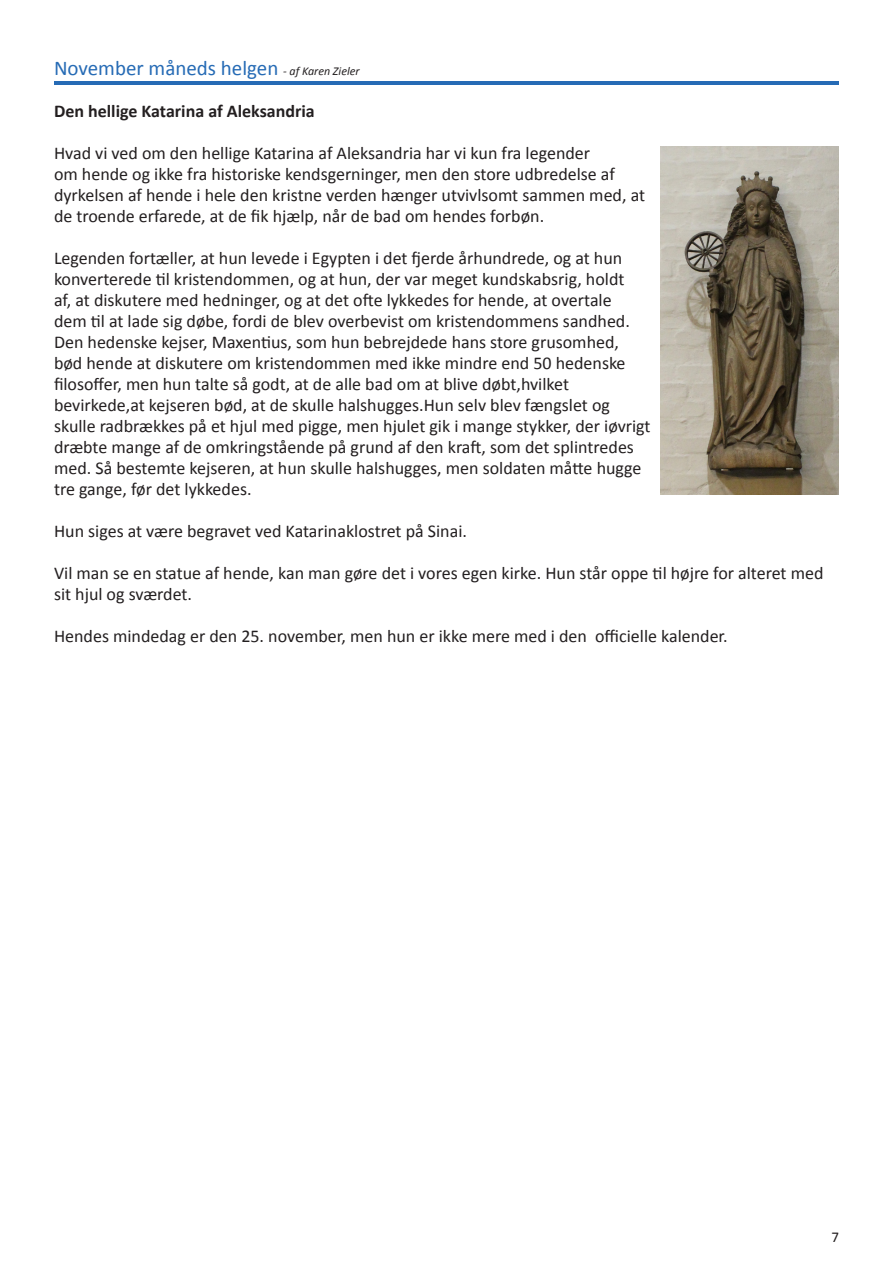
<style>
.page{position:relative;width:893px;height:1263px;background:#fff}
.page>*{position:absolute;margin:0;border:0;box-sizing:border-box;transform-origin:0 0}
.Overskrift{font:21px "Calibri";color:#266bb5}
.brødtekst{font:18px/21px "Calibri";color:#231f20}
.bold{font:700 18px "Calibri";color:#231f20}
.t1{font:15px "Calibri";color:#231f20}
.s1{font-style:italic;font-size:12px;color:#231f20}
</style>
<div class="page">
<hr style="left:54px;top:81px;width:785px;height:3px;background:#266bb5">
<img style="left:660px;top:146px;width:179px;height:349px">
<p class="Overskrift" style="left:54px;top:55px;width:307px">November måneds helgen <span class="s1">- af Karen Zieler</span></p>
<p class="bold" style="left:54px;top:100px;width:262px">Den hellige Katarina af Aleksandria</p>
<p class="brødtekst" style="left:54px;top:143px;width:593px">Hvad vi ved om den hellige Katarina af Aleksandria har vi kun fra legender<br>om hende og ikke fra historiske kendsgerninger, men den store udbredelse af dyrkelsen af hende i hele den kristne verden hænger utvivlsomt sammen med, at de troende erfarede, at de fik hjælp, når de bad om hendes forbøn.</p>
<p class="brødtekst" style="left:54px;top:248px;width:598px">Legenden fortæller, at hun levede i Egypten i det fjerde århundrede, og at hun konverterede til kristendommen, og at hun, der var meget kundskabsrig, holdt<br>af, at diskutere med hedninger, og at det ofte lykkedes for hende, at overtale<br>dem til at lade sig døbe, fordi de blev overbevist om kristendommens sandhed.<br>Den hedenske kejser, Maxentius, som hun bebrejdede hans store grusomhed, bød hende at diskutere om kristendommen med ikke mindre end 50 hedenske filosoffer, men hun talte så godt, at de alle bad om at blive døbt,hvilket bevirkede,at kejseren bød, at de skulle halshugges.Hun selv blev fængslet og skulle radbrækkes på et hjul med pigge, men hjulet gik i mange stykker, der iøvrigt dræbte mange af de omkringstående på grund af den kraft, som det splintredes med. Så bestemte kejseren, at hun skulle halshugges, men soldaten måtte hugge tre gange, før det lykkedes.</p>
<p class="brødtekst" style="left:54px;top:521px;width:414px">Hun siges at være begravet ved Katarinaklostret på Sinai.</p>
<p class="brødtekst" style="left:54px;top:563px;width:771px">Vil man se en statue af hende, kan man gøre det i vores egen kirke. Hun står oppe til højre for alteret med sit hjul og sværdet.</p>
<p class="brødtekst" style="left:54px;top:626px;width:675px">Hendes mindedag er den 25. november, men hun er ikke mere med i den officielle kalender.</p>
<p class="t1" style="left:831px;top:1227px;width:9px">7</p>
</div>
